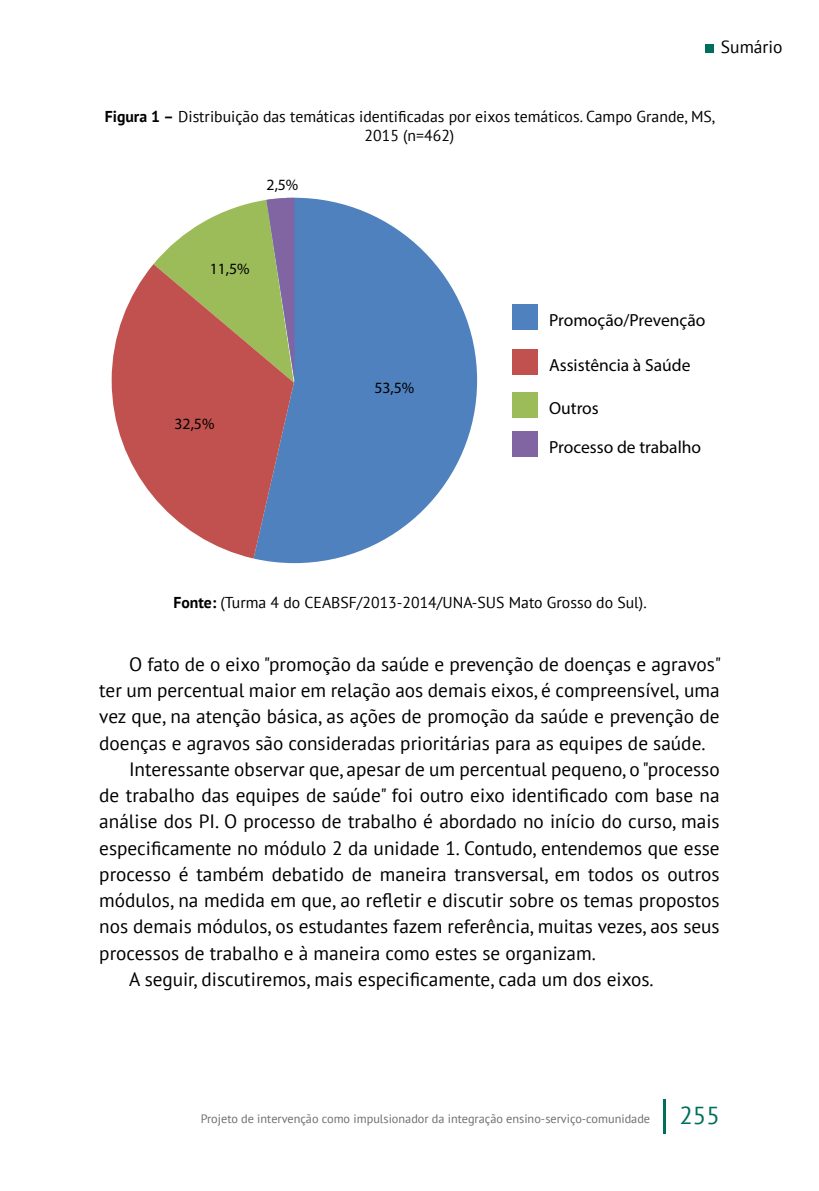
<style>
.page{position:relative;width:819px;height:1191px;background:#fff}
.page>*{position:absolute;margin:0;border:0;box-sizing:border-box;transform-origin:0 0}
.Corpo_de_texto{font:19.25px/26.2px "PT Sans";color:#000;text-align:justify}
.t1{font:17.5px "Myriad Pro";color:#000}
.t2{font:17.5px "PT Sans";color:#000}
.Legenda_e_fonte{font:15.75px/19.2px "PT Sans";color:#000;text-align:center}
.t3{font:15.75px "Myriad Pro";color:#000}
.t4{font:12.25px "PT Sans";color:#6d6e71}
.s1{font-weight:700}
.s2{font-size:24.5px;color:#006e5d}
</style>
<div class="page">
<div style="left:705px;top:44px;width:9px;height:9px;background:#006e5d"></div>
<hr style="left:663px;top:1099px;width:3px;height:34px;background:#006e5d">
<div style="left:512px;top:304px;width:25px;height:25px;background:#4e81be"></div>
<div style="left:512px;top:349px;width:25px;height:26px;background:#c1514e"></div>
<div style="left:512px;top:392px;width:25px;height:26px;background:#9cbb59"></div>
<div style="left:512px;top:431px;width:25px;height:26px;background:#8165a3"></div>
<svg style="left:253px;top:198px;width:224px;height:365px;fill:#4e81be"></svg>
<svg style="left:153px;top:198px;width:141px;height:66px"></svg>
<svg style="left:112px;top:264px;width:182px;height:294px;fill:#c1514e"></svg>
<p class="t2" style="left:721px;top:35px;width:63px">Sumário</p>
<p class="Legenda_e_fonte" style="left:105px;top:107px;width:612px"><span class="s1">Figura 1 –</span> Distribuição das temáticas identificadas por eixos temáticos. Campo Grande, MS,<br>2015 (n=462)</p>
<p class="t3" style="left:266px;top:175px;width:33px">2,5%</p>
<p class="t3" style="left:210px;top:259px;width:41px">11,5%</p>
<p class="t3" style="left:174px;top:414px;width:41px">32,5%</p>
<p class="t3" style="left:374px;top:378px;width:41px">53,5%</p>
<p class="t1" style="left:549px;top:309px;width:158px">Promoção/Prevenção</p>
<p class="t1" style="left:549px;top:354px;width:143px">Assistência à Saúde</p>
<p class="t1" style="left:549px;top:397px;width:51px">Outros</p>
<p class="t1" style="left:549px;top:436px;width:153px">Processo de trabalho</p>
<p class="Legenda_e_fonte" style="left:173px;top:593px;width:474px"><span class="s1">Fonte:</span> (Turma 4 do CEABSF/2013-2014/UNA-SUS Mato Grosso do Sul).</p>
<p class="Corpo_de_texto" style="left:99px;top:650px;width:623px;text-indent:30px">O fato de o eixo "promoção da saúde e prevenção de doenças e agravos" ter um percentual maior em relação aos demais eixos, é compreensível, uma vez que, na atenção básica, as ações de promoção da saúde e prevenção de doenças e agravos são consideradas prioritárias para as equipes de saúde.</p>
<p class="Corpo_de_texto" style="left:99px;top:755px;width:622px;text-indent:30px">Interessante observar que, apesar de um percentual pequeno, o "processo de trabalho das equipes de saúde" foi outro eixo identificado com base na análise dos PI. O processo de trabalho é abordado no início do curso, mais especificamente no módulo 2 da unidade 1. Contudo, entendemos que esse processo é também debatido de maneira transversal, em todos os outros módulos, na medida em que, ao refletir e discutir sobre os temas propostos nos demais módulos, os estudantes fazem referência, muitas vezes, aos seus processos de trabalho e à maneira como estes se organizam.</p>
<p class="Corpo_de_texto" style="left:129px;top:965px;width:526px">A seguir, discutiremos, mais especificamente, cada um dos eixos.</p>
<p class="t4" style="left:201px;top:1110px;width:520px">Projeto de intervenção como impulsionador da integração ensino-serviço-comunidade <span class="s2">255</span></p>
</div>
